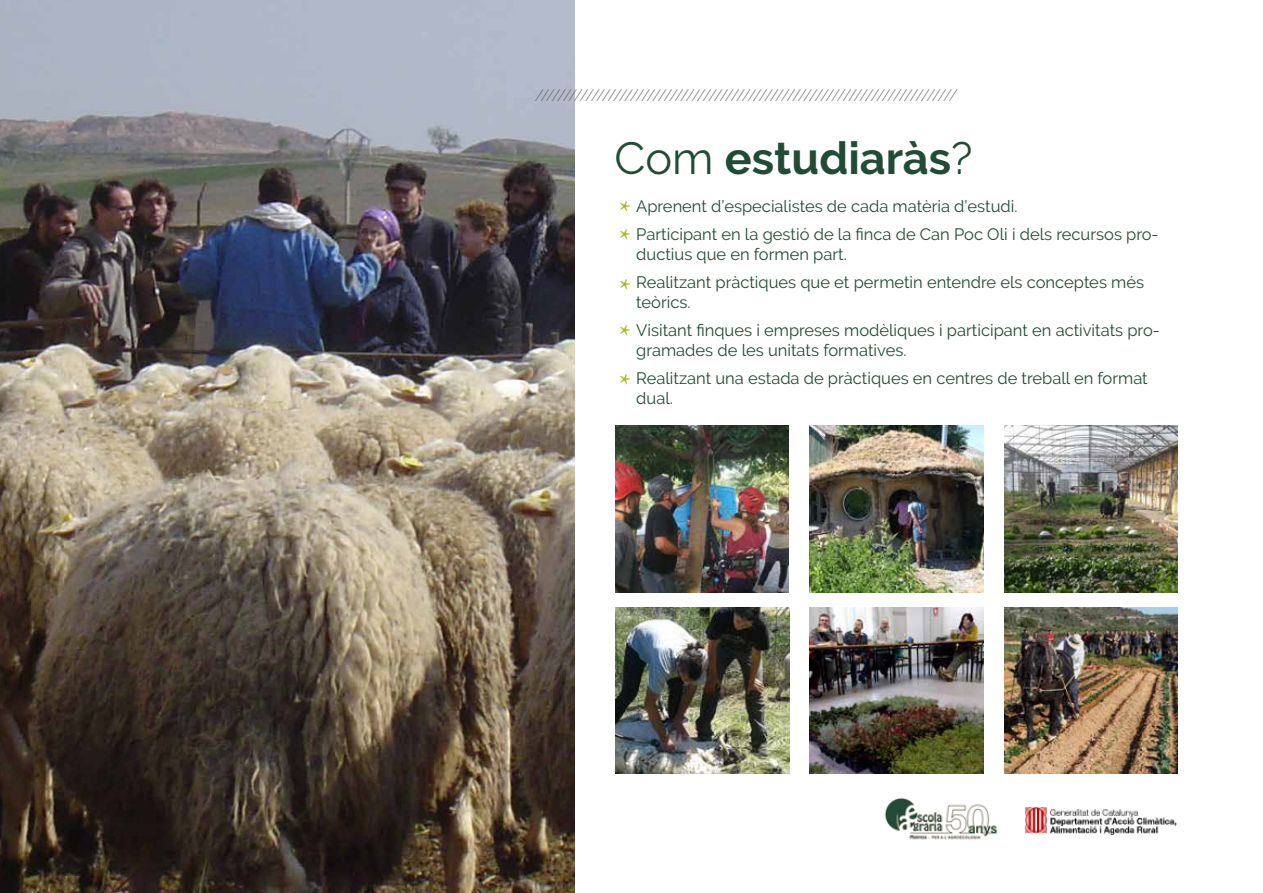
<style>
.page{position:relative;width:1263px;height:893px;background:#fff}
.page>*{position:absolute;margin:0;border:0;box-sizing:border-box;transform-origin:0 0}
.t1{font:700 45px "Raleway";color:#214b35}
.t2{font:30px/47.8px "Minion Pro";color:#a8b913}
.t3{font:16.5px/28.3px "Raleway";color:#214b35}
.t4{font:200 16.5px "Raleway";color:#575756}
.s1{font-weight:400}
</style>
<div class="page">
<img style="left:1025px;top:808px;width:152px;height:27px">
<img style="left:884px;top:797px;width:114px;height:43px">
<img style="left:0;top:0;width:574px;height:893px">
<img style="left:615px;top:426px;width:174px;height:166px">
<img style="left:1004px;top:426px;width:174px;height:166px">
<img style="left:809px;top:426px;width:174px;height:166px">
<img style="left:615px;top:607px;width:174px;height:166px">
<img style="left:1004px;top:607px;width:174px;height:166px">
<img style="left:810px;top:607px;width:173px;height:166px">
<p class="t4" style="left:535px;top:85px;width:425px">///////////////////////////////////////////////////////////////////////////</p>
<h1 class="t1" style="left:614px;top:132px;width:359px"><span class="s1">Com</span> estudiaràs<span class="s1">?</span></h1>
<p class="t3" style="left:636px;top:192px;width:524px">Aprenent d’especialistes de cada matèria d’estudi.<br>Participant en la gestió de la finca de Can Poc Oli i dels recursos pro-</p>
<p class="t3" style="left:636px;top:240px;width:509px">ductius que en formen part.<br>Realitzant pràctiques que et permetin entendre els conceptes més</p>
<p class="t3" style="left:636px;top:288px;width:525px">teòrics.<br>Visitant finques i empreses modèliques i participant en activitats pro-</p>
<p class="t3" style="left:636px;top:336px;width:513px">gramades de les unitats formatives.<br>Realitzant una estada de pràctiques en centres de treball en format</p>
<p class="t3" style="left:636px;top:384px;width:38px">dual.</p>
<h2 class="t2" style="left:619px;top:198px;width:14px;line-height:27.6px">* *</h2>
<h2 class="t2" style="left:619px;top:265px;width:14px;text-align:justify">* * *</h2>
</div>
